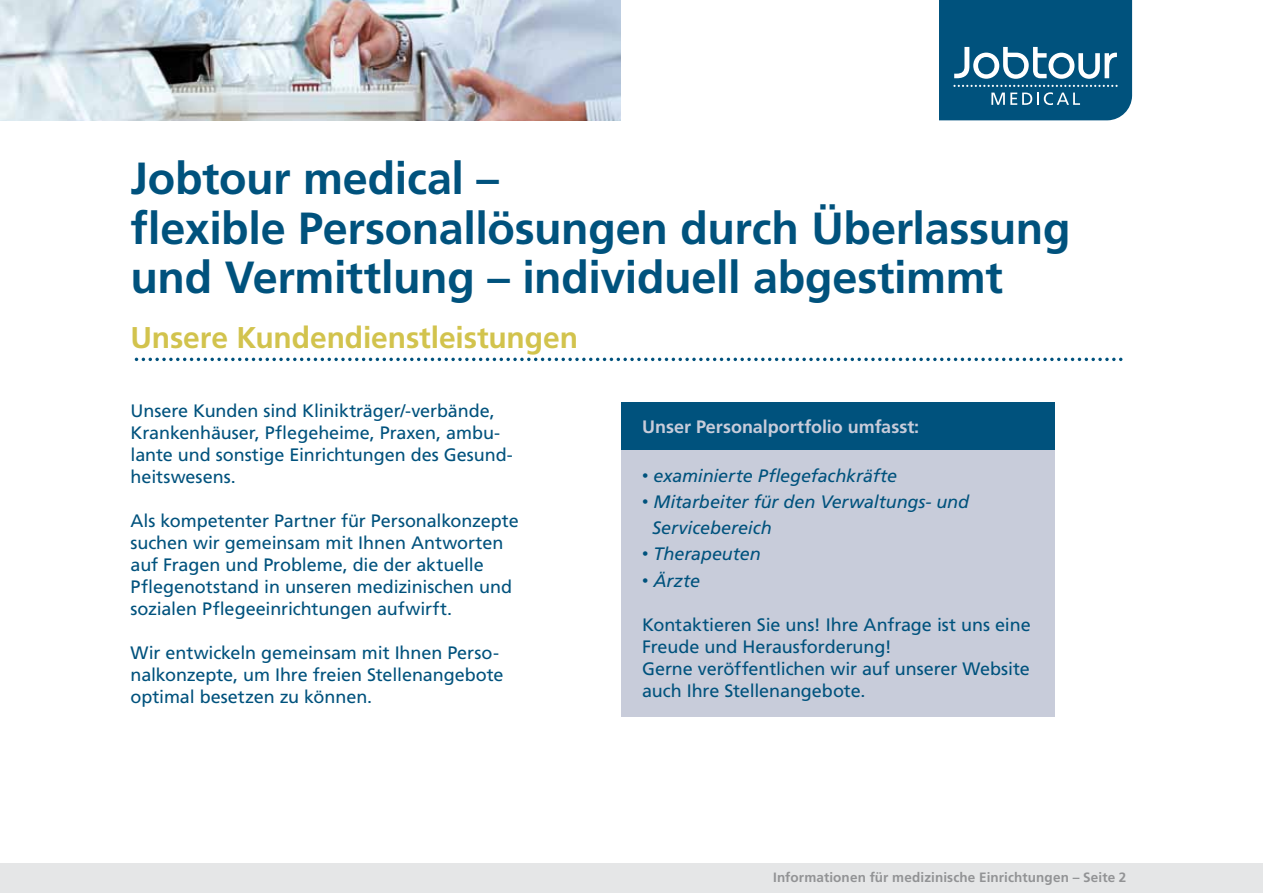
<style>
.page{position:relative;width:1263px;height:893px;background:#fff}
.page>*{position:absolute;margin:0;border:0;box-sizing:border-box;transform-origin:0 0}
.t1{font:700 45px/49.5px "Frutiger";letter-spacing:-.01em;color:#00527d}
.t2{font:700 30px "Frutiger";letter-spacing:-.005em;color:#d2c34d}
.t3{font:18px/22px "Frutiger";letter-spacing:-.005em;color:#00527d}
.t4{font:italic 18px/26.2px "Frutiger";letter-spacing:-.005em;color:#00527d}
.t5{font:700 18px "Frutiger";color:#c8ccda}
.t6{font:700 13.5px "Frutiger";letter-spacing:.01em;color:#929395}
.s1{font-family:"Arial";font-style:normal}
</style>
<div class="page">
<div style="left:621px;top:403px;width:433px;height:313px;background:#c8ccda"></div>
<div style="left:621px;top:403px;width:433px;height:47px;background:#00527d"></div>
<div style="left:0;top:863px;width:1263px;height:30px;background:#e5e6e7"></div>
<img style="left:0;top:0;width:621px;height:120px">
<svg style="left:939px;top:0;width:193px;height:120px;background:#1a638a"></svg>
<svg style="left:135px;top:358px;width:987px;height:3px"></svg>
<h1 class="t1" style="left:131px;top:153px;width:941px">Jobtour medical –<br>flexible Personallösungen durch Überlassung und Vermittlung – individuell abgestimmt</h1>
<h2 class="t2" style="left:130px;top:319px;width:449px">Unsere Kundendienstleistungen</h2>
<p class="t3" style="left:131px;top:399px;width:384px">Unsere Kunden sind Klinikträger/-verbände, Krankenhäuser, Pflegeheime, Praxen, ambu&shy;lante und sonstige Einrichtungen des Gesund&shy;heitswesens.</p>
<p class="t3" style="left:131px;top:509px;width:390px">Als kompetenter Partner für Personalkonzepte suchen wir gemeinsam mit Ihnen Antworten auf Fragen und Probleme, die der aktuelle Pflegenotstand in unseren medizinischen und sozialen Pflegeeinrichtungen aufwirft.</p>
<p class="t3" style="left:131px;top:642px;width:374px">Wir entwickeln gemeinsam mit Ihnen Perso&shy;nalkonzepte, um Ihre freien Stellenangebote optimal besetzen zu können.</p>
<p class="t5" style="left:642px;top:416px;width:279px">Unser Personalportfolio umfasst:</p>
<p class="t4" style="left:642px;top:462px;width:257px"><span class="s1">•</span> examinierte Pflegefachkräfte</p>
<p class="t4" style="left:652px;top:488px;width:318px;text-indent:-10px"><span class="s1">•</span> Mitarbeiter für den Verwaltungs- und<br>Servicebereich</p>
<p class="t4" style="left:642px;top:541px;width:120px"><span class="s1">•</span> Therapeuten</p>
<p class="t4" style="left:642px;top:567px;width:59px"><span class="s1">•</span> Ärzte</p>
<p class="t3" style="left:642px;top:613px;width:390px">Kontaktieren Sie uns! Ihre Anfrage ist uns eine Freude und Herausforderung!<br>Gerne veröffentlichen wir auf unserer Website auch Ihre Stellenangebote.</p>
<p class="t6" style="left:773px;top:870px;width:355px">Informationen für medizinische Einrichtungen – Seite 2</p>
</div>
